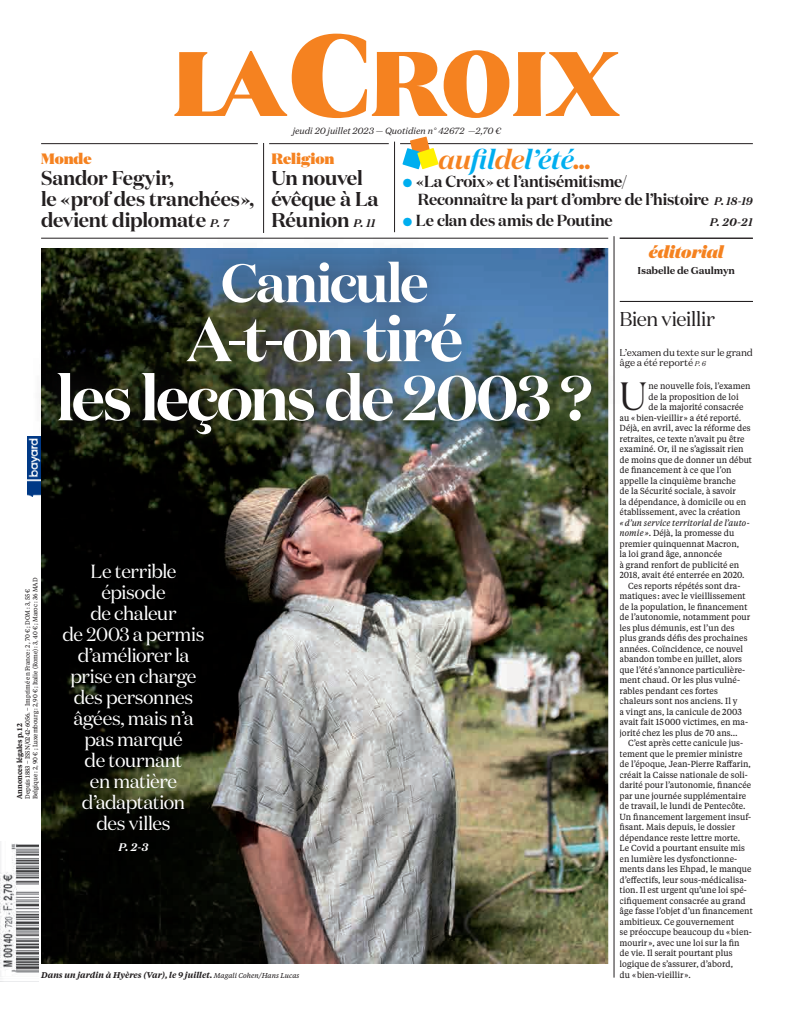
<style>
.page{position:relative;width:794px;height:1021px;background:#fff}
.page>*{position:absolute;margin:0;border:0;box-sizing:border-box;transform-origin:0 0}
.t1{font:600 63px/59px "Domaine Display";letter-spacing:-.035em;color:#fff;text-align:center}
.t2{font:600 54px "Domaine Display";letter-spacing:-.035em;color:#fff}
.t3{font:39.4px "Domaine Display";color:#231f20;scale:.96 1}
.t4{font:italic 600 27px "Domaine Display";color:#00aeef}
.t5{font:600 20px/21px "Domaine Display";letter-spacing:-.015em;color:#231f20}
.t6{font:20px "Domaine Display";letter-spacing:-.015em;color:#231f20}
.t7{font:19px/21px "Domaine Display";letter-spacing:-.02em;color:#fff;text-align:center}
.t8{font:italic 900 17px "Domaine Display";color:#f58220}
.t9{font:600 16px/18px "Domaine Display";letter-spacing:-.01em;color:#231f20}
.t10{font:900 15px "Domaine Display";letter-spacing:-.005em;color:#f58220}
.t11{font:italic 700 11px "Domaine Text";color:#231f20}
.t12{font:italic 700 11px "Domaine Text";color:#fff}
.t13{font:700 10px "Domaine Text";letter-spacing:-.015em;color:#231f20}
.t14{font:9.8px/10.5px "Domaine Text";letter-spacing:-.02em;color:#231f20}
.t15{font:italic 9px "Domaine Text";color:#231f20}
.t16{font:8.8px "Tiempos Text";color:#231f20;scale:.96 1}
.t17{font:italic 8.8px "Tiempos Text";color:#231f20;scale:.96 1}
.t18{font:italic 600 8.3px "Tiempos Text";color:#231f20}
.t19{font:600 7.1px "Tiempos Text";letter-spacing:-.005em;color:#231f20;scale:.96 1}
.t20{font:6.3px/7.6px "Tiempos Text";letter-spacing:-.005em;color:#231f20;scale:.96 1}
.s1{font-family:"Domaine Text";font-weight:700;font-style:italic;font-size:11px}
.s2{color:#f58220}
.s3{font-family:"La Croix";font-weight:400;font-size:14.4px;color:#00aeef}
.s4{font-weight:400;font-size:7px}
.s5{font-style:italic;font-size:7px}
.s6{font-style:italic}
</style>
<div class="page">
<svg style="left:174px;top:34px;width:445px;height:84px"></svg>
<hr style="left:41px;top:143px;width:712px;height:1px;background:#231f20">
<img style="left:0;top:841px;width:38px;height:138px">
<hr style="left:619px;top:238px;width:134px;height:1px;background:#231f20">
<hr style="left:619px;top:301px;width:134px;height:1px;background:#231f20">
<img style="left:41px;top:464px;width:567px;height:499px">
<div style="left:258px;top:143px;width:11px;height:90px;background:#fff"></div>
<hr style="left:263px;top:143px;width:1px;height:90px;background:#231f20">
<hr style="left:614px;top:236px;width:1px;height:741px;background:#231f20">
<img style="left:27px;top:436px;width:14px;height:60px">
<div style="left:29px;top:232px;width:592px;height:232px;background:#231f20;opacity:.75"></div>
<div style="left:389px;top:142px;width:11px;height:90px;background:#fff"></div>
<hr style="left:394px;top:142px;width:1px;height:90px;background:#231f20">
<svg style="left:402px;top:136px;width:37px;height:33px"></svg>
<h3 class="t10" style="left:41px;top:148px;width:52px">Monde</h3>
<h3 class="t5" style="left:41px;top:167px;width:215px">Sandor Fegyir,<br>le « prof des tranchées », devient diplomate <span class="s1">P. 7</span></h3>
<p class="t15" style="left:293px;top:125px;width:210px">jeudi 20 juillet 2023 — Quotidien n° 42672 —2,70 €</p>
<h3 class="t10" style="left:271px;top:148px;width:65px">Religion</h3>
<h3 class="t5" style="left:271px;top:167px;width:109px">Un nouvel évêque à La<br>Réunion <span class="s1">P. 11</span></h3>
<h3 class="t4" style="left:438px;top:142px;width:155px"><span class="s2">au</span>fil<span class="s2">de</span>l’été<span class="s2">…</span></h3>
<h3 class="t9" style="left:418px;top:172px;width:336px;text-indent:-15px"><span class="s3">P</span> « La Croix » et l’antisémitisme/<br>Reconnaître la part d’ombre de l’histoire <span class="s1">P. 18-19</span></h3>
<h3 class="t9" style="left:403px;top:211px;width:212px"><span class="s3">P</span> Le clan des amis de Poutine</h3>
<p class="t11" style="left:710px;top:215px;width:44px">P. 20-21</p>
<h3 class="t8" style="left:649px;top:241px;width:76px">éditorial</h3>
<h2 class="t2" style="left:221px;top:248px;width:209px">Canicule</h2>
<h1 class="t1" style="left:56px;top:309px;width:538px">A-t-on tiré<br>les leçons de 2003 ?</h1>
<p class="t20" style="left:24px;top:798px;width:232px;rotate:-90deg">Depuis 1883 – ISSN/0242-6056. – Imprimé en France : 2, 70 € ; DOM : 3,55 €<br>Belgique : 2,90 € ; Luxembourg: 2,90 €; Italie (Rome) : 3,40 € ; Maroc: 36 MAD</p>
<p class="t19" style="left:15px;top:798px;width:80px;rotate:-90deg">Annonces légales p. 12</p>
<h3 class="t7" style="left:63px;top:561px;width:143px">Le terrible épisode<br>de chaleur<br>de 2003 a permis d’améliorer la prise en charge des personnes âgées, mais n’a pas marqué<br>de tournant<br>en matière d’adaptation<br>des villes</h3>
<p class="t12" style="left:119px;top:840px;width:31px">P. 2-3</p>
<p class="t18" style="left:41px;top:968px;width:260px">Dans un jardin à Hyères (Var), le 9 juillet. <span class="s4">Magali Cohen/Hans Lucas</span></p>
<p class="t13" style="left:637px;top:263px;width:99px">Isabelle de Gaulmyn</p>
<h3 class="t6" style="left:619px;top:307px;width:97px">Bien vieillir</h3>
<p class="t14" style="left:619px;top:347px;width:135px">L’examen du texte sur le grand âge a été reporté <span class="s5">P. 6</span></p>
<h3 class="t3" style="left:619px;top:372px;width:30px">U</h3>
<p class="t16" style="left:648px;top:380px;width:108px">ne nouvelle fois, l’examen</p>
<p class="t16" style="left:648px;top:391px;width:95px">de la proposition de loi</p>
<p class="t16" style="left:648px;top:401px;width:101px">de la majorité consacrée</p>
<p class="t16" style="left:619px;top:412px;width:128px">au «bien-vieillir » a été reporté.</p>
<p class="t16" style="left:619px;top:422px;width:138px">Déjà, en avril, avec la réforme des</p>
<p class="t16" style="left:619px;top:433px;width:132px">retraites, ce texte n’avait pu être</p>
<p class="t16" style="left:619px;top:443px;width:131px">examiné. Or, il ne s’agissait rien</p>
<p class="t16" style="left:619px;top:454px;width:139px">de moins que de donner un début</p>
<p class="t16" style="left:619px;top:464px;width:118px">de financement à ce que l’on</p>
<p class="t16" style="left:619px;top:475px;width:123px">appelle la cinquième branche</p>
<p class="t16" style="left:619px;top:485px;width:123px">de la Sécurité sociale, à savoir</p>
<p class="t16" style="left:619px;top:496px;width:133px">la dépendance, à domicile ou en</p>
<p class="t16" style="left:619px;top:506px;width:127px">établissement, avec la création</p>
<p class="t17" style="left:619px;top:516px;width:137px">«d’un service territorial de l’auto-</p>
<p class="t16" style="left:619px;top:527px;width:121px"><span class="s6">nomie »</span>. Déjà, la promesse du</p>
<p class="t16" style="left:619px;top:538px;width:126px">premier quinquennat Macron,</p>
<p class="t16" style="left:619px;top:548px;width:108px">la loi grand âge, annoncée</p>
<p class="t16" style="left:619px;top:559px;width:126px">à grand renfort de publicité en</p>
<p class="t16" style="left:619px;top:569px;width:132px">2018, avait été enterrée en 2020.</p>
<p class="t16" style="left:628px;top:580px;width:118px">Ces reports répétés sont dra-</p>
<p class="t16" style="left:619px;top:590px;width:133px">matiques : avec le vieillissement</p>
<p class="t16" style="left:619px;top:601px;width:135px">de la population, le financement</p>
<p class="t16" style="left:619px;top:611px;width:138px">de l’autonomie, notamment pour</p>
<p class="t16" style="left:619px;top:622px;width:121px">les plus démunis, est l’un des</p>
<p class="t16" style="left:619px;top:632px;width:135px">plus grands défis des prochaines</p>
<p class="t16" style="left:619px;top:643px;width:130px">années. Coïncidence, ce nouvel</p>
<p class="t16" style="left:619px;top:653px;width:129px">abandon tombe en juillet, alors</p>
<p class="t16" style="left:619px;top:664px;width:132px">que l’été s’annonce particulière-</p>
<p class="t16" style="left:619px;top:674px;width:127px">ment chaud. Or les plus vulné-</p>
<p class="t16" style="left:619px;top:685px;width:104px">rables pendant ces fortes</p>
<p class="t16" style="left:619px;top:695px;width:124px">chaleurs sont nos anciens. Il y</p>
<p class="t16" style="left:619px;top:706px;width:129px">a vingt ans, la canicule de 2003</p>
<p class="t16" style="left:619px;top:716px;width:135px">avait fait 15000 victimes, en ma-</p>
<p class="t16" style="left:619px;top:727px;width:125px">jorité chez les plus de 70 ans…</p>
<p class="t16" style="left:628px;top:737px;width:121px">C’est après cette canicule jus-</p>
<p class="t16" style="left:619px;top:748px;width:129px">tement que le premier ministre</p>
<p class="t16" style="left:619px;top:758px;width:138px">de l’époque, Jean-Pierre Raffarin,</p>
<p class="t16" style="left:619px;top:769px;width:135px">créait la Caisse nationale de soli-</p>
<p class="t16" style="left:619px;top:779px;width:139px">darité pour l’autonomie, financée</p>
<p class="t16" style="left:619px;top:790px;width:133px">par une journée supplémentaire</p>
<p class="t16" style="left:619px;top:800px;width:133px">de travail, le lundi de Pentecôte.</p>
<p class="t16" style="left:619px;top:811px;width:139px">Un financement largement insuf-</p>
<p class="t16" style="left:619px;top:821px;width:122px">fisant. Mais depuis, le dossier</p>
<p class="t16" style="left:619px;top:832px;width:127px">dépendance reste lettre morte.</p>
<p class="t16" style="left:619px;top:842px;width:132px">Le Covid a pourtant ensuite mis</p>
<p class="t16" style="left:619px;top:853px;width:124px">en lumière les dysfonctionne-</p>
<p class="t16" style="left:619px;top:863px;width:139px">ments dans les Ehpad, le manque</p>
<p class="t16" style="left:619px;top:874px;width:134px">d’effectifs, leur sous-médicalisa-</p>
<p class="t16" style="left:619px;top:884px;width:134px">tion. Il est urgent qu’une loi spé-</p>
<p class="t16" style="left:619px;top:895px;width:133px">cifiquement consacrée au grand</p>
<p class="t16" style="left:619px;top:905px;width:140px">âge fasse l’objet d’un financement</p>
<p class="t16" style="left:619px;top:916px;width:121px">ambitieux. Ce gouvernement</p>
<p class="t16" style="left:619px;top:926px;width:139px">se préoccupe beaucoup du «bien-</p>
<p class="t16" style="left:619px;top:937px;width:126px">mourir », avec une loi sur la fin</p>
<p class="t16" style="left:619px;top:947px;width:119px">de vie. Il serait pourtant plus</p>
<p class="t16" style="left:619px;top:958px;width:120px">logique de s’assurer, d’abord,</p>
<p class="t16" style="left:619px;top:968px;width:76px">du «bien-vieillir ».</p>
</div>
